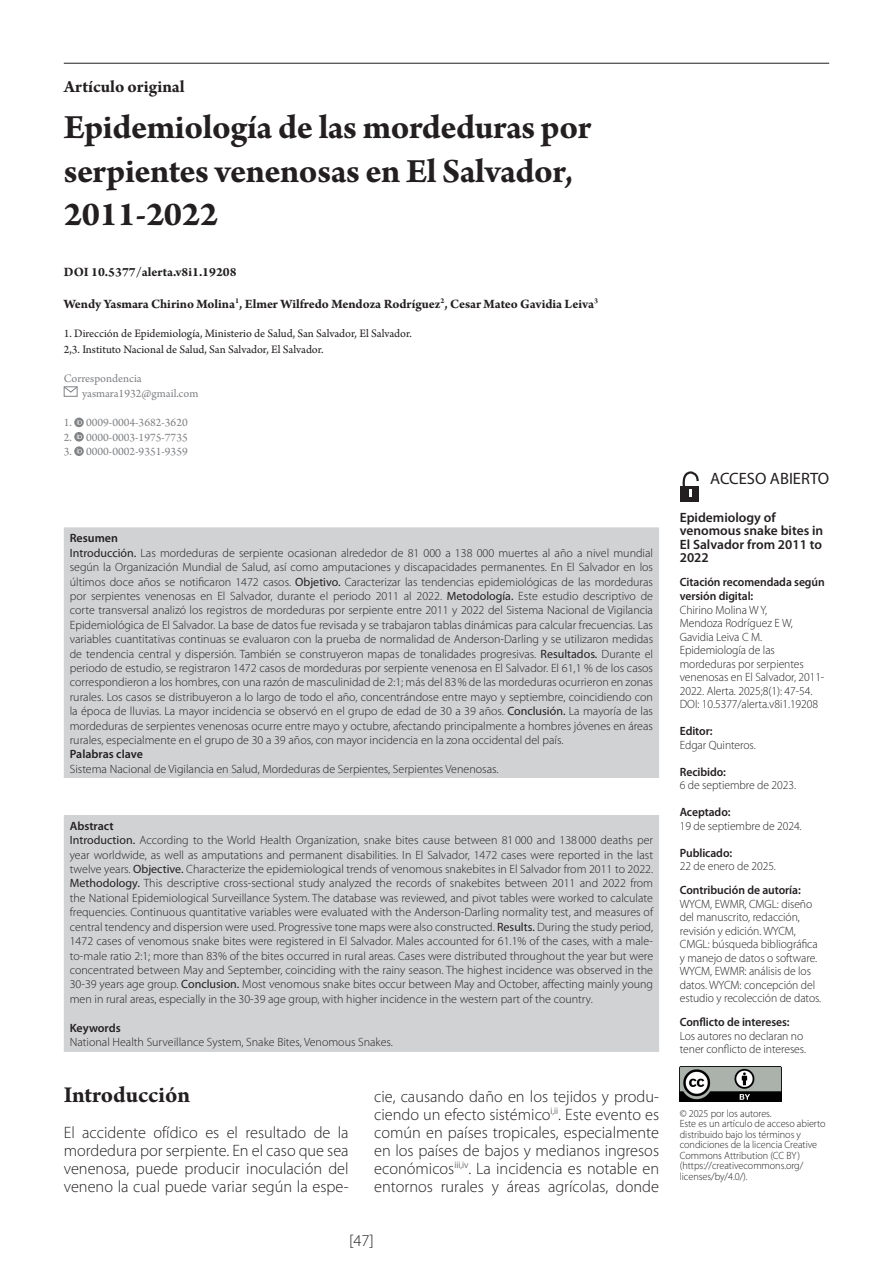
<style>
.page{position:relative;width:893px;height:1276px;background:#fff}
.page>*{position:absolute;margin:0;border:0;box-sizing:border-box;transform-origin:0 0}
.Titulo_de_Articulo{font:700 36px/43.2px "Arno Pro";letter-spacing:-.015em;color:#231f20}
.TITULO{font:700 24px "Arno Pro";color:#231f20}
.Nombre_de_Seccion{font:700 18px "Arno Pro";color:#231f20}
.Primer_parrafo{font:300 16.5px/18px "Myriad Pro";color:#231f20;text-align:justify}
.ACCESO_ABIERTO{font:16.5px "Myriad Pro";color:#231f20}
.Autor_Autores{font:700 13.5px "Arno Pro";letter-spacing:-.005em;color:#231f20}
.Titulo_ingles{font:600 13.5px/13.5px "Myriad Pro";color:#231f20}
.DOI{font:700 13.5px "Arno Pro";color:#231f20}
.Cuerpo{font:300 12px/14.4px "Myriad Pro";color:#231f20;text-align:justify}
.Cuerpo_Ingles{font:300 12px/14.4px "Myriad Pro";color:#231f20;text-align:justify}
.Cuerpo_texto{font:300 12px/13.5px "Myriad Pro";letter-spacing:-.005em;color:#231f20}
.Afiliacion{font:12px "Arno Pro";color:#231f20}
.Titulos{font:600 12px/13.5px "Myriad Pro";letter-spacing:-.005em;color:#231f20}
.ORCID{font:12px "Arno Pro";color:#808285}
.Correspondencia{font:12px/14.4px "Arno Pro";color:#808285}
.Subtitulo{font:600 12px "Myriad Pro";color:#231f20}
.Cuerpo_texto-2{font:600 12px "Myriad Pro";letter-spacing:-.005em;color:#231f20}
.Copyright{font:300 10.5px/10.5px "Myriad Pro";letter-spacing:-.005em;color:#231f20}
.s1{font-weight:400}
</style>
<div class="page">
<hr style="left:64px;top:63px;width:765px;height:1px;background:#231f20">
<div style="left:64px;top:386px;width:13px;height:11px;border:1px solid #808285"></div>
<svg style="left:63px;top:386px;width:15px;height:7px"></svg>
<svg style="left:74px;top:417px;width:10px;height:39px"></svg>
<img style="left:680px;top:1066px;width:102px;height:35px">
<div style="left:680px;top:486px;width:19px;height:15px;background:#231f20"></div>
<svg style="left:682px;top:472px;width:17px;height:25px"></svg>
<div style="left:64px;top:527px;width:595px;height:525px;background:#d1d2d4"></div>
<div style="left:64px;top:779px;width:595px;height:36px;background:#fff"></div>
<p class="Nombre_de_Seccion" style="left:64px;top:77px;width:122px">Artículo original</p>
<p class="Titulo_de_Articulo" style="left:64px;top:108px;width:529px">Epidemiología de las mordeduras por serpientes venenosas en El Salvador,<br>2011-2022</p>
<p class="DOI" style="left:64px;top:264px;width:174px">DOI 10.5377/alerta.v8i1.19208</p>
<p class="Autor_Autores" style="left:64px;top:296px;width:536px">Wendy Yasmara Chirino Molina<sup>1</sup>, Elmer Wilfredo Mendoza Rodríguez<sup>2</sup>, Cesar Mateo Gavidia Leiva<sup>3</sup></p>
<p class="Afiliacion" style="left:64px;top:327px;width:350px">1. Dirección de Epidemiología, Ministerio de Salud, San Salvador, El Salvador.</p>
<p class="Afiliacion" style="left:64px;top:342px;width:261px">2,3. Instituto Nacional de Salud, San Salvador, El Salvador.</p>
<p class="Correspondencia" style="left:82px;top:372px;width:118px;text-indent:-18px">Correspondencia yasmara1932@gmail.com</p>
<p class="ORCID" style="left:64px;top:416px;width:125px">1. 0009-0004-3682-3620</p>
<p class="ORCID" style="left:64px;top:430px;width:125px">2. 0000-0003-1975-7735</p>
<p class="ORCID" style="left:64px;top:445px;width:125px">3. 0000-0002-9351-9359</p>
<p class="Subtitulo" style="left:70px;top:531px;width:50px">Resumen</p>
<p class="Cuerpo" style="left:70px;top:545px;width:585px"><span class="s1">Introducción.</span> Las mordeduras de serpiente ocasionan alrededor de 81 000 a 138 000 muertes al año a nivel mundial según la Organización Mundial de Salud, así como amputaciones y discapacidades permanentes. En El Salvador en los últimos doce años se notificaron 1472 casos. <span class="s1">Objetivo.</span> Caracterizar las tendencias epidemiológicas de las mordeduras por serpientes venenosas en El Salvador, durante el periodo 2011 al 2022. <span class="s1">Metodología.</span> Este estudio descriptivo de corte transversal analizó los registros de mordeduras por serpiente entre 2011 y 2022 del Sistema Nacional de Vigilancia Epidemiológica de El Salvador. La base de datos fue revisada y se trabajaron tablas dinámicas para calcular frecuencias. Las variables cuantitativas continuas se evaluaron con la prueba de normalidad de Anderson-Darling y se utilizaron medidas de tendencia central y dispersión. También se construyeron mapas de tonalidades progresivas. <span class="s1">Resultados.</span> Durante el periodo de estudio, se registraron 1472 casos de mordeduras por serpiente venenosa en El Salvador. El 61,1 % de los casos correspondieron a los hombres, con una razón de masculinidad de 2:1; más del 83% de las mordeduras ocurrieron en zonas rurales. Los casos se distribuyeron a lo largo de todo el año, concentrándose entre mayo y septiembre, coincidiendo con la época de lluvias. La mayor incidencia se observó en el grupo de edad de 30 a 39 años. <span class="s1">Conclusión.</span> La mayoría de las mordeduras de serpientes venenosas ocurre entre mayo y octubre, afectando principalmente a hombres jóvenes en áreas rurales, especialmente en el grupo de 30 a 39 años, con mayor incidencia en la zona occidental del país.</p>
<p class="Subtitulo" style="left:70px;top:747px;width:75px">Palabras clave</p>
<p class="Cuerpo" style="left:70px;top:761px;width:430px">Sistema Nacional de Vigilancia en Salud, Mordeduras de Serpientes, Serpientes Venenosas.</p>
<p class="Subtitulo" style="left:70px;top:818px;width:45px">Abstract</p>
<p class="Cuerpo_Ingles" style="left:70px;top:833px;width:585px"><span class="s1">Introduction.</span> According to the World Health Organization, snake bites cause between 81 000 and 138 000 deaths per year worldwide, as well as amputations and permanent disabilities. In El Salvador, 1472 cases were reported in the last twelve years. <span class="s1">Objective.</span> Characterize the epidemiological trends of venomous snakebites in El Salvador from 2011 to 2022.<br><span class="s1">Methodology.</span> This descriptive cross-sectional study analyzed the records of snakebites between 2011 and 2022 from the National Epidemiological Surveillance System. The database was reviewed, and pivot tables were worked to calculate frequencies. Continuous quantitative variables were evaluated with the Anderson-Darling normality test, and measures of central tendency and dispersion were used. Progressive tone maps were also constructed. <span class="s1">Results.</span> During the study period, 1472 cases of venomous snake bites were registered in El Salvador. Males accounted for 61.1% of the cases, with a male&shy;to-male ratio 2:1; more than 83% of the bites occurred in rural areas. Cases were distributed throughout the year but were concentrated between May and September, coinciding with the rainy season. The highest incidence was observed in the 30-39 years age group. <span class="s1">Conclusion.</span> Most venomous snake bites occur between May and October, affecting mainly young men in rural areas, especially in the 30-39 age group, with higher incidence in the western part of the country.</p>
<p class="Subtitulo" style="left:70px;top:1020px;width:52px">Keywords</p>
<p class="Cuerpo_Ingles" style="left:70px;top:1034px;width:325px">National Health Surveillance System, Snake Bites, Venomous Snakes.</p>
<p class="TITULO" style="left:64px;top:1080px;width:128px">Introducción</p>
<p class="Primer_parrafo" style="left:64px;top:1123px;width:286px">El accidente ofídico es el resultado de la mordedura por serpiente. En el caso que sea venenosa, puede producir inoculación del veneno la cual puede variar según la espe-</p>
<p class="Primer_parrafo" style="left:374px;top:1087px;width:286px">cie, causando daño en los tejidos y produ&shy;ciendo un efecto sistémico<sup>i,ii</sup>. Este evento es común en países tropicales, especialmente en los países de bajos y medianos ingresos económicos<sup>iii,iv</sup>. La incidencia es notable en entornos rurales y áreas agrícolas, donde</p>
<h3 class="Primer_parrafo" style="left:349px;top:1231px;width:26px">[47]</h3>
<p class="ACCESO_ABIERTO" style="left:710px;top:468px;width:121px">ACCESO ABIERTO</p>
<p class="Titulo_ingles" style="left:680px;top:510px;width:145px">Epidemiology of venomous snake bites in<br>El Salvador from 2011 to<br>2022</p>
<p class="Titulos" style="left:680px;top:575px;width:147px">Citación recomendada según versión digital:</p>
<p class="Cuerpo_texto" style="left:680px;top:602px;width:89px">Chirino Molina W Y,</p>
<p class="Cuerpo_texto" style="left:680px;top:616px;width:115px">Mendoza Rodríguez E W,</p>
<p class="Cuerpo_texto" style="left:680px;top:629px;width:146px">Gavidia Leiva C M.<br>Epidemiología de las mordeduras por serpientes venenosas en El Salvador, 2011-<br>2022. Alerta. 2025;8(1): 47-54.<br>DOI: 10.5377/alerta.v8i1.19208</p>
<p class="Titulos" style="left:680px;top:724px;width:34px">Editor:</p>
<p class="Cuerpo_texto" style="left:680px;top:737px;width:78px">Edgar Quinteros.</p>
<p class="Cuerpo_texto-2" style="left:680px;top:764px;width:48px">Recibido:</p>
<p class="Cuerpo_texto" style="left:680px;top:778px;width:118px">6 de septiembre de 2023.</p>
<p class="Titulos" style="left:680px;top:805px;width:52px">Aceptado:</p>
<p class="Cuerpo_texto" style="left:680px;top:818px;width:123px">19 de septiembre de 2024.</p>
<p class="Titulos" style="left:680px;top:845px;width:54px">Publicado:</p>
<p class="Cuerpo_texto" style="left:680px;top:859px;width:98px">22 de enero de 2025.</p>
<p class="Titulos" style="left:680px;top:883px;width:123px">Contribución de autoría:</p>
<p class="Cuerpo_texto" style="left:680px;top:896px;width:143px">WYCM, EWMR, CMGL: diseño del manuscrito, redacción, revisión y edición. WYCM,<br>CMGL: búsqueda bibliográfica y manejo de datos o software.<br>WYCM, EWMR: análisis de los datos. WYCM: concepción del estudio y recolección de datos.</p>
<p class="Cuerpo_texto-2" style="left:680px;top:1014px;width:111px">Conflicto de intereses:</p>
<p class="Cuerpo_texto" style="left:680px;top:1028px;width:128px">Los autores no declaran no tener conflicto de intereses.</p>
<p class="Copyright" style="left:680px;top:1107px;width:147px">© 2025 por los autores.<br>Este es un artículo de acceso abierto distribuido bajo los términos y condiciones de la licencia Creative<br>Commons Attribution (CC BY) (https://creativecommons.org/ licenses/by/4.0/).</p>
</div>
